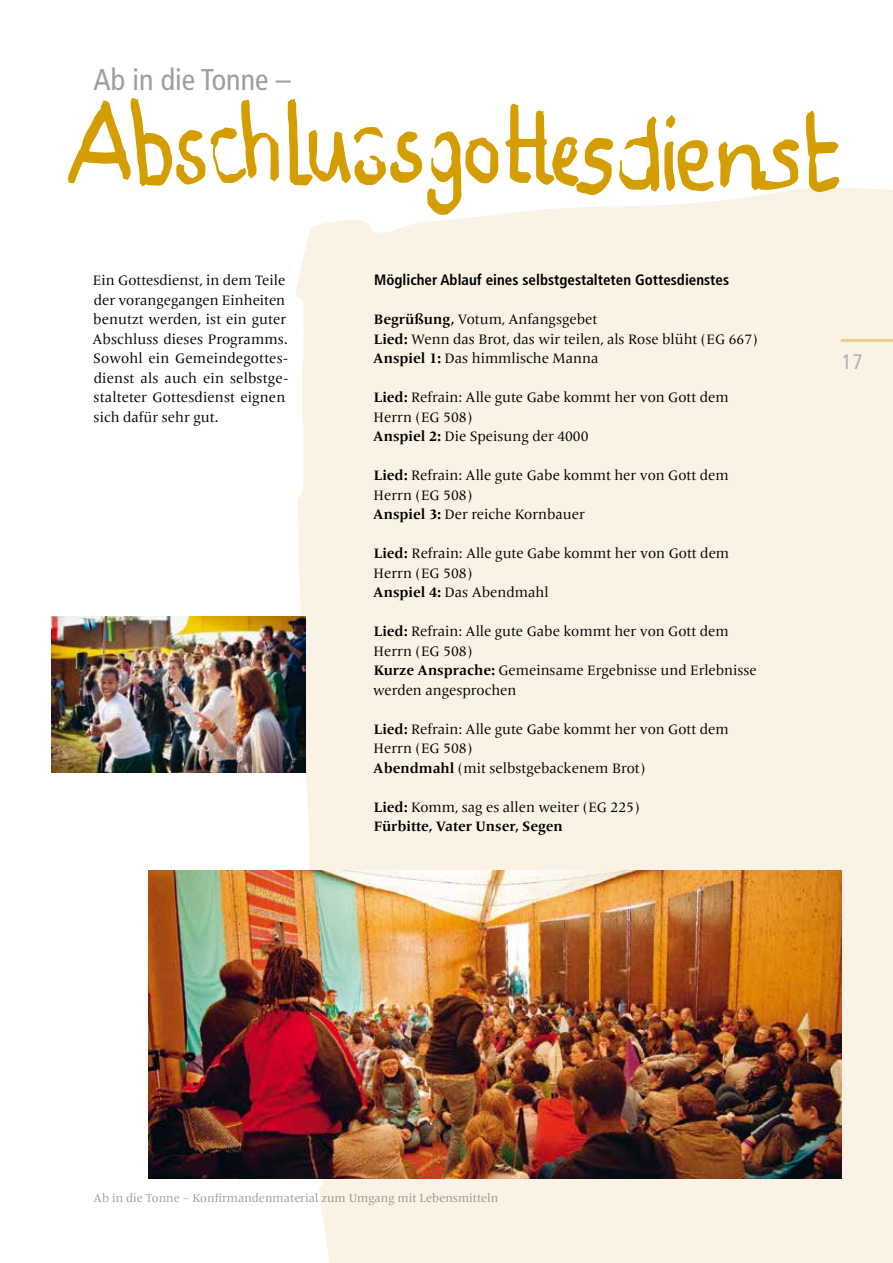
<style>
.page{position:relative;width:893px;height:1263px;background:#fff}
.page>*{position:absolute;margin:0;border:0;box-sizing:border-box;transform-origin:0 0}
.t1{font:condensed 30px "Frutiger LT Pro";color:#9c9e9f}
.t2{font:condensed 21px "Frutiger LT Pro";color:#b1b3b4}
.t3{font:700 condensed 15px "Frutiger LT Pro";color:#000}
.t4{font:14.25px/19.5px "Frutiger Serif LT Pro";color:#000}
.t5{font:700 14.25px/19.5px "Frutiger Serif LT Pro";color:#000}
.t6{font:12px "Frutiger Serif LT Pro";color:#9c9e9f}
.s1{font-weight:700}
.s2{font-weight:400}
</style>
<div class="page">
<div style="left:295px;top:188px;width:598px;height:1075px;background:#faf3e5"></div>
<img style="left:149px;top:870px;width:693px;height:308px">
<img style="left:51px;top:617px;width:255px;height:155px">
<svg style="left:68px;top:98px;width:211px;height:88px"></svg>
<svg style="left:288px;top:99px;width:211px;height:116px"></svg>
<svg style="left:806px;top:110px;width:34px;height:82px"></svg>
<svg style="left:505px;top:103px;width:294px;height:92px"></svg>
<hr style="left:842px;top:339px;width:51px;height:3px;background:#eacd8f">
<h1 class="t1" style="left:94px;top:62px;width:199px">Ab in die Tonne –</h1>
<p class="t4" style="left:92px;top:271px;width:198px">Ein Gottesdienst, in dem Teile der vorangegangen Einheiten benutzt werden, ist ein guter<br>Abschluss dieses Programms.<br>Sowohl ein Gemeindegottes&shy;dienst als auch ein selbstge&shy;stalteter Gottesdienst eignen sich dafür sehr gut.</p>
<p class="t3" style="left:374px;top:271px;width:356px">Möglicher Ablauf eines selbstgestalteten Gottesdienstes</p>
<p class="t4" style="left:373px;top:310px;width:386px"><span class="s1">Begrüßung,</span> Votum, Anfangsgebet<br><span class="s1">Lied:</span> Wenn das Brot, das wir teilen, als Rose blüht (EG 667)<br><span class="s1">Anspiel 1:</span> Das himmlische Manna</p>
<p class="t4" style="left:373px;top:388px;width:357px"><span class="s1">Lied:</span> Refrain: Alle gute Gabe kommt her von Gott dem<br>Herrn (EG 508)<br><span class="s1">Anspiel 2:</span> Die Speisung der 4000</p>
<p class="t4" style="left:373px;top:466px;width:357px"><span class="s1">Lied:</span> Refrain: Alle gute Gabe kommt her von Gott dem<br>Herrn (EG 508)<br><span class="s1">Anspiel 3:</span> Der reiche Kornbauer</p>
<p class="t4" style="left:373px;top:544px;width:357px"><span class="s1">Lied:</span> Refrain: Alle gute Gabe kommt her von Gott dem<br>Herrn (EG 508)<br><span class="s1">Anspiel 4:</span> Das Abendmahl</p>
<p class="t4" style="left:373px;top:622px;width:385px"><span class="s1">Lied:</span> Refrain: Alle gute Gabe kommt her von Gott dem Herrn (EG 508)<br><span class="s1">Kurze Ansprache:</span> Gemeinsame Ergebnisse und Erlebnisse werden angesprochen</p>
<p class="t4" style="left:373px;top:719px;width:357px"><span class="s1">Lied:</span> Refrain: Alle gute Gabe kommt her von Gott dem<br>Herrn (EG 508)<br><span class="s1">Abendmahl</span> (mit selbstgebackenem Brot)</p>
<p class="t5" style="left:374px;top:797px;width:267px">Lied: <span class="s2">Komm, sag es allen weiter (EG 225)<br></span>Fürbitte, Vater Unser, Segen</p>
<h2 class="t2" style="left:842px;top:349px;width:22px">17</h2>
<p class="t6" style="left:94px;top:1190px;width:406px">Ab in die Tonne – Konfirmandenmaterial zum Umgang mit Lebensmitteln</p>
</div>
